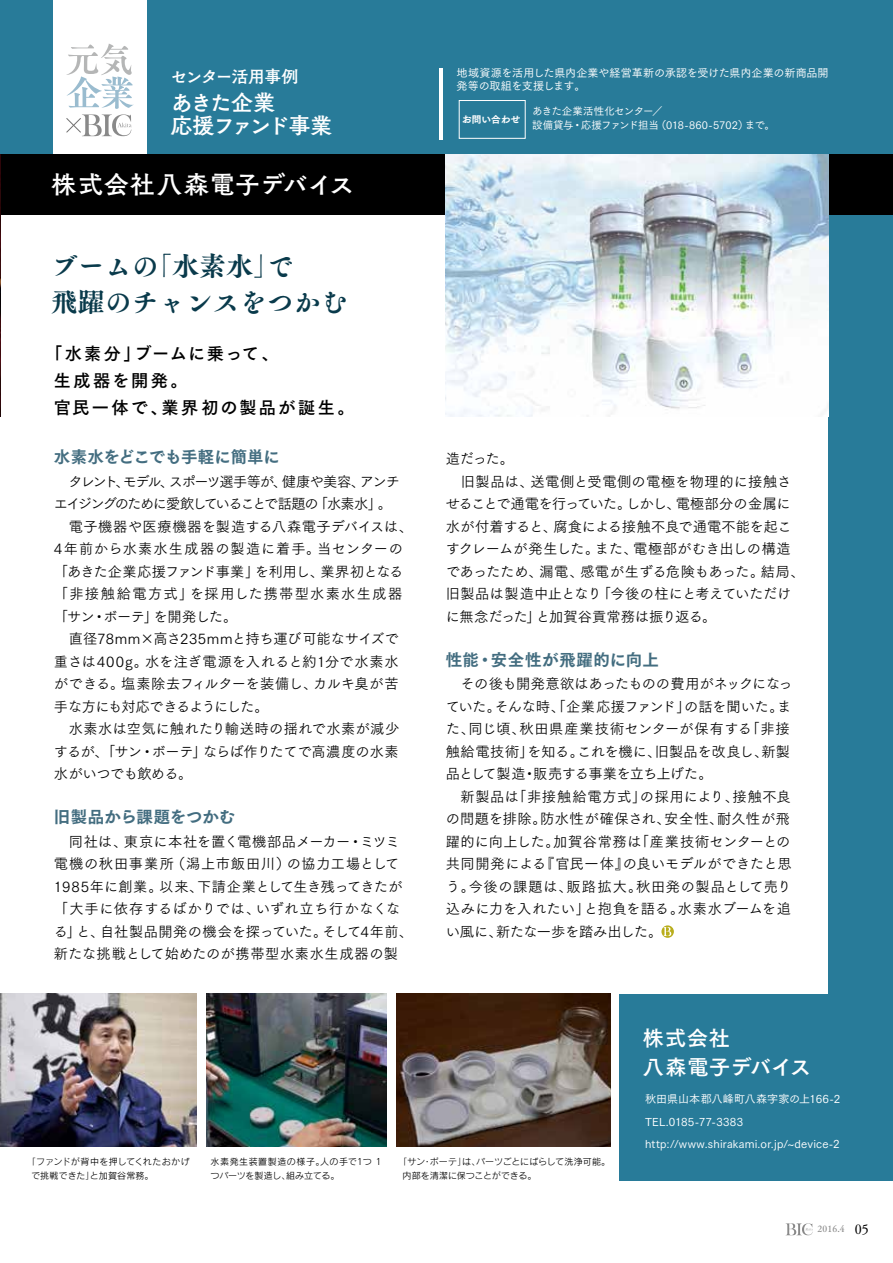
<style>
.page{position:relative;width:893px;height:1263px;background:#fff}
.page>*{position:absolute;margin:0;border:0;box-sizing:border-box;transform-origin:0 0}
.t1{font:27px/36px "Tsuku A Old Min Pr 6 E";color:#093a4b}
.t2{font:25.5px "Tsuku Old Gothic Std B";letter-spacing:.005em;color:#fff}
.t3{font:22.8px/23.1px "Tsuku Old Gothic Std B";letter-spacing:-.085em;color:#fff}
.t4{font:21px/28.8px "Tsuku Go Pro B";letter-spacing:.035em;color:#fff}
.t5{font:17.4px "Tsuku Old Gothic Std B";letter-spacing:-.075em;color:#fff}
.t6{font:17.25px/27px "Tsuku Go Pro B";letter-spacing:.115em;color:#000}
.t7{font:16.5px "Tsuku Go Pro E";letter-spacing:-.015em;color:#436d80}
.t8{font:16.5px "Tsuku Go Pro E";letter-spacing:.025em;color:#436d80}
.t9{font:16.5px "Tsuku Go Pro E";letter-spacing:.005em;color:#436d80}
.t10{font:14.25px/22.5px "Tsuku Go Pro R";color:#000}
.t11{font:14.25px/22.5px "Tsuku Go Pro R";letter-spacing:.025em;color:#000}
.t12{font:14.25px "Tsuku Go Pro R";letter-spacing:-.045em;color:#000}
.t13{font:14.25px "Tsuku Go Pro R";letter-spacing:-.02em;color:#000}
.t14{font:14.25px "Tsuku Go Pro R";letter-spacing:.03em;color:#000}
.t15{font:11.1px/22.5px "Tsuku Go Pro M";letter-spacing:.01em;color:#fff}
.t16{font:11.1px "Tsuku Go Pro M";letter-spacing:-.015em;color:#fff}
.t17{font:11.1px "Tsuku Go Pro M";letter-spacing:-.05em;color:#fff}
.t18{font:10.5px/13.5px "Tsuku Go Pro M";letter-spacing:-.02em;color:#fff}
.t19{font:9.6px "Tsuku Go Pro E";letter-spacing:.015em;color:#fff}
.t20{font:9px/14.2px "Rodin Pro M";color:#000}
.t21{font:9px/14.2px "Rodin Pro M";letter-spacing:.02em;color:#000}
.t22{font:9px "Tsuku A Old Min Pr 6 N M";color:#898989}
.s1{font-family:"Tsuku A Old Min Pr 6 R";font-size:13.5px;color:#000}
</style>
<div class="page">
<div style="left:0;top:0;width:893px;height:162px;background:#287b99"></div>
<div style="left:828px;top:0;width:65px;height:1164px;background:#287b99"></div>
<div style="left:53px;top:0;width:94px;height:173px;background:#fff"></div>
<div style="left:0;top:155px;width:893px;height:60px;background:#000"></div>
<img style="left:0;top:994px;width:196px;height:152px">
<img style="left:207px;top:994px;width:180px;height:152px">
<img style="left:397px;top:994px;width:213px;height:152px">
<svg style="left:66px;top:44px;width:68px;height:92px"></svg>
<div style="left:620px;top:994px;width:273px;height:186px;background:#287b99"></div>
<img style="left:0;top:155px;width:1px;height:261px">
<svg style="left:661px;top:925px;width:13px;height:13px"></svg>
<svg style="left:663px;top:927px;width:8px;height:9px"></svg>
<img style="left:446px;top:155px;width:382px;height:261px">
<hr style="left:439px;top:68px;width:4px;height:72px;background:#fff">
<div style="left:459px;top:100px;width:66px;height:39px;border:1px solid #fff"></div>
<svg style="left:785px;top:1223px;width:28px;height:12px"></svg>
<p class="t5" style="left:170px;top:63px;width:130px">センター活用事例</p>
<h3 class="t3" style="left:170px;top:90px;width:164px">あきた企業<br>応援ファンド事業</h3>
<h2 class="t2" style="left:51px;top:166px;width:305px">株式会社八森電子デバイス</h2>
<h1 class="t1" style="left:51px;top:249px;width:298px">ブームの「水素水」で<br>飛躍のチャンスをつかむ</h1>
<p class="t6" style="left:54px;top:338px;width:302px;text-indent:-9px">「水素分」ブームに乗って、<br>生成器を開発。<br>官民一体で、業界初の製品が誕生。</p>
<p class="t7" style="left:54px;top:442px;width:227px">水素水をどこでも手軽に簡単に</p>
<p class="t10" style="left:54px;top:469px;width:361px;text-indent:15px">タレント、モデル、スポーツ選手等が、健康や美容、アンチエイジングのために愛飲していることで話題の「水素水」。<br>　電子機器や医療機器を製造する八森電子デバイスは、<br>4年前から水素水生成器の製造に着手。当センターの「あきた企業応援ファンド事業」を利用し、業界初となる「非接触給電方式」を採用した携帯型水素水生成器「サン・ボーテ」を開発した。<br>　直径78mm×高さ235mmと持ち運び可能なサイズで重さは400g。水を注ぎ電源を入れると約1分で水素水ができる。塩素除去フィルターを装備し、カルキ臭が苦手な方にも対応できるようにした。<br>　水素水は空気に触れたり輸送時の揺れで水素が減少するが、「サン・ボーテ」ならば作りたてで高濃度の水素水がいつでも飲める。</p>
<p class="t9" style="left:54px;top:802px;width:183px">旧製品から課題をつかむ</p>
<p class="t11" style="left:54px;top:829px;width:361px">　同社は、東京に本社を置く電機部品メーカー・ミツミ電機の秋田事業所（潟上市飯田川）の協力工場として<br>1985年に創業。以来、下請企業として生き残ってきたが「大手に依存するばかりでは、いずれ立ち行かなくなる」と、自社製品開発の機会を探っていた。そして4年前、新たな挑戦として始めたのが携帯型水素水生成器の製</p>
<p class="t16" style="left:457px;top:63px;width:374px">地域資源を活用した県内企業や経営革新の承認を受けた県内企業の新商品開</p>
<p class="t17" style="left:457px;top:77px;width:131px">発等の取組を支援します。</p>
<p class="t19" style="left:462px;top:110px;width:60px">お問い合わせ</p>
<p class="t18" style="left:532px;top:103px;width:244px">あきた企業活性化センター／<br>設備貸与・応援ファンド担当（018-860-5702）まで。</p>
<p class="t10" style="left:446px;top:446px;width:84px">造だった。　</p>
<p class="t14" style="left:461px;top:470px;width:332px">旧製品は、送電側と受電側の電極を物理的に接触さ</p>
<p class="t12" style="left:446px;top:492px;width:346px">せることで通電を行っていた。しかし、電極部分の金属に</p>
<p class="t10" style="left:446px;top:514px;width:347px">水が付着すると、腐食による接触不良で通電不能を起こ</p>
<p class="t10" style="left:446px;top:536px;width:347px">すクレームが発生した。また、電極部がむき出しの構造</p>
<p class="t10" style="left:446px;top:559px;width:360px">であったため、漏電、感電が生ずる危険もあった。結局、</p>
<p class="t13" style="left:446px;top:582px;width:347px">旧製品は製造中止となり「今後の柱にと考えていただけ</p>
<p class="t10" style="left:446px;top:604px;width:272px">に無念だった」と加賀谷貢常務は振り返る。</p>
<p class="t8" style="left:446px;top:645px;width:215px">性能・安全性が飛躍的に向上</p>
<p class="t10" style="left:446px;top:671px;width:349px;text-indent:15px">その後も開発意欲はあったものの費用がネックになっていた。そんな時、「企業応援ファンド」の話を聞いた。また、同じ頃、秋田県産業技術センターが保有する「非接触給電技術」を知る。これを機に、旧製品を改良し、新製品として製造・販売する事業を立ち上げた。<br>　新製品は「非接触給電方式」の採用により、接触不良の問題を排除。防水性が確保され、安全性、耐久性が飛躍的に向上した。加賀谷常務は「産業技術センターとの共同開発による『官民一体』の良いモデルができたと思う。今後の課題は、販路拡大。秋田発の製品として売り込みに力を入れたい」と抱負を語る。水素水ブームを追い風に、新たな一歩を踏み出した。</p>
<h3 class="t4" style="left:643px;top:1021px;width:170px">株式会社<br>八森電子デバイス</h3>
<p class="t15" style="left:645px;top:1086px;width:197px">秋田県山本郡八峰町八森字家の上166-2<br>TEL.0185-77-3383 http://www.shirakami.or.jp/~device-2</p>
<p class="t20" style="left:31px;top:1154px;width:160px;text-indent:-4px">「ファンドが背中を押してくれたおかげで挑戦できた」と加賀谷常務。</p>
<p class="t21" style="left:211px;top:1154px;width:173px">水素発生装置製造の様子。人の手で1つ 1つパーツを製造し、組み立てる。</p>
<p class="t20" style="left:403px;top:1154px;width:209px;text-indent:-4px">「サン・ボーテ」は、パーツごとにばらして洗浄可能。内部を清潔に保つことができる。</p>
<p class="t22" style="left:817px;top:1221px;width:53px">2016.4 <span class="s1">05</span></p>
</div>
